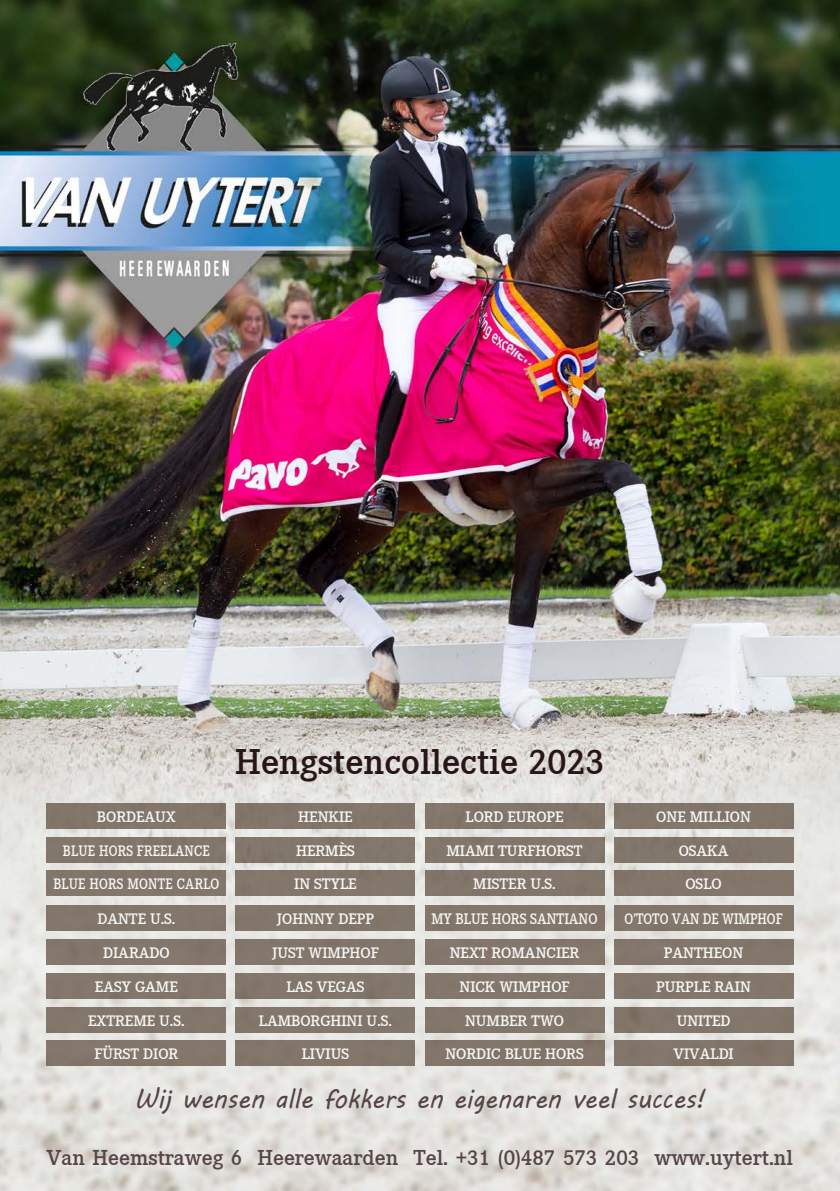
<style>
.page{position:relative;width:840px;height:1191px;background:#fff}
.page>*{position:absolute;margin:0;border:0;box-sizing:border-box;transform-origin:0 0}
.Normaal{font:37.2px "CE Demi A";color:#271518}
.Normaal-2{font:27px "MV Boli";color:#554547;scale:.94 1}
.Normaal-3{font:22.4px "CE Demi A";color:#554547}
.t1{font:15.8px/33.8px "CE Demi A";color:#fff;text-align:center}
.t2{font:15.8px/33px "CE Demi A";letter-spacing:.02em;color:#fff;text-align:center;scale:.86 1}
.t3{font:15.8px "CE Demi A";color:#fff;scale:.9 1}
.t4{font:15.8px "CE Demi A";color:#fff;scale:.86 1}
</style>
<div class="page">
<img style="left:0;top:0;width:839px;height:1191px">
<div style="left:46px;top:939px;width:180px;height:25px;background:#83776b"></div>
<div style="left:235px;top:837px;width:180px;height:26px;background:#83776c"></div>
<div style="left:46px;top:803px;width:180px;height:26px;background:#82766b"></div>
<div style="left:424px;top:973px;width:180px;height:25px;background:#83776c"></div>
<div style="left:424px;top:1007px;width:180px;height:26px;background:#83766b"></div>
<div style="left:424px;top:939px;width:180px;height:25px;background:#83776c"></div>
<div style="left:424px;top:905px;width:180px;height:25px;background:#83766b"></div>
<div style="left:424px;top:870px;width:180px;height:26px;background:#83766b"></div>
<div style="left:424px;top:803px;width:180px;height:26px;background:#82766b"></div>
<div style="left:424px;top:837px;width:180px;height:26px;background:#83776b"></div>
<div style="left:235px;top:1040px;width:180px;height:26px;background:#83766b"></div>
<div style="left:46px;top:973px;width:180px;height:25px;background:#83776c"></div>
<div style="left:46px;top:1006px;width:180px;height:26px;background:#83766b"></div>
<div style="left:613px;top:905px;width:180px;height:25px;background:#83776c"></div>
<div style="left:424px;top:1040px;width:180px;height:26px;background:#82766b"></div>
<div style="left:613px;top:837px;width:180px;height:26px;background:#83766b"></div>
<div style="left:613px;top:803px;width:180px;height:26px;background:#82766b"></div>
<div style="left:46px;top:905px;width:180px;height:25px;background:#83766b"></div>
<div style="left:46px;top:837px;width:180px;height:26px;background:#83766b"></div>
<div style="left:46px;top:870px;width:180px;height:26px;background:#83766b"></div>
<div style="left:235px;top:973px;width:180px;height:25px;background:#83776c"></div>
<div style="left:235px;top:1007px;width:180px;height:26px;background:#82766b"></div>
<div style="left:235px;top:803px;width:180px;height:26px;background:#82766b"></div>
<div style="left:46px;top:1040px;width:180px;height:26px;background:#83766b"></div>
<div style="left:613px;top:1007px;width:180px;height:26px;background:#83766b"></div>
<div style="left:613px;top:939px;width:180px;height:25px;background:#83776b"></div>
<div style="left:613px;top:973px;width:180px;height:25px;background:#83776b"></div>
<div style="left:235px;top:939px;width:180px;height:25px;background:#83766b"></div>
<div style="left:613px;top:870px;width:180px;height:26px;background:#83766b"></div>
<div style="left:235px;top:870px;width:180px;height:26px;background:#83776b"></div>
<div style="left:235px;top:905px;width:180px;height:25px;background:#82766b"></div>
<div style="left:613px;top:1040px;width:180px;height:26px;background:#82766b"></div>
<p class="Normaal" style="left:235px;top:740px;width:370px">Hengstencollectie 2023</p>
<p class="t1" style="left:97px;top:800px;width:80px">BORDEAUX</p>
<p class="t2" style="left:53px;top:834px;width:194px">BLUE HORS FREELANCE<br>BLUE HORS MONTE CARLO</p>
<p class="t1" style="left:97px;top:902px;width:79px">DANTE U.S.</p>
<p class="t1" style="left:298px;top:800px;width:56px">HENKIE</p>
<p class="t1" style="left:296px;top:834px;width:60px">HERMÈS</p>
<p class="t1" style="left:446px;top:800px;width:138px">LORD EUROPE<br>MIAMI TURFHORST</p>
<p class="t1" style="left:656px;top:800px;width:96px">ONE MILLION</p>
<p class="t1" style="left:678px;top:834px;width:51px">OSAKA</p>
<p class="t1" style="left:294px;top:867px;width:64px">IN STYLE</p>
<p class="t1" style="left:685px;top:867px;width:38px">OSLO</p>
<p class="t1" style="left:277px;top:902px;width:98px">JOHNNY DEPP</p>
<p class="t1" style="left:473px;top:867px;width:84px">MISTER U.S.</p>
<p class="t4" style="left:624px;top:910px;width:185px">O’TOTO VAN DE WIMPHOF</p>
<p class="t3" style="left:431px;top:910px;width:186px">MY BLUE HORS SANTIANO</p>
<p class="t1" style="left:103px;top:936px;width:68px">DIARADO</p>
<p class="t1" style="left:88px;top:969px;width:98px">EASY GAME<br>EXTREME U.S.</p>
<p class="t1" style="left:272px;top:936px;width:108px">JUST WIMPHOF</p>
<p class="t1" style="left:259px;top:969px;width:134px;line-height:34.6px">LAS VEGAS<br>LAMBORGHINI U.S.</p>
<p class="t1" style="left:449px;top:936px;width:131px">NEXT ROMANCIER</p>
<p class="t1" style="left:459px;top:969px;width:112px;line-height:34.6px">NICK WIMPHOF<br>NUMBER TWO</p>
<p class="t1" style="left:656px;top:936px;width:96px">PANTHEON<br>PURPLE RAIN</p>
<p class="t1" style="left:676px;top:1004px;width:55px">UNITED</p>
<p class="t1" style="left:94px;top:1037px;width:85px">FÜRST DIOR</p>
<p class="t1" style="left:301px;top:1037px;width:49px">LIVIUS</p>
<p class="t1" style="left:445px;top:1037px;width:140px">NORDIC BLUE HORS</p>
<p class="t1" style="left:673px;top:1037px;width:62px">VIVALDI</p>
<p class="Normaal-2" style="left:134px;top:1080px;width:608px">Wij wensen alle fokkers en eigenaren veel succes!</p>
<p class="Normaal-3" style="left:46px;top:1144px;width:747px">Van Heemstraweg 6 Heerewaarden Tel. +31 (0)487 573 203 www.uytert.nl</p>
</div>
